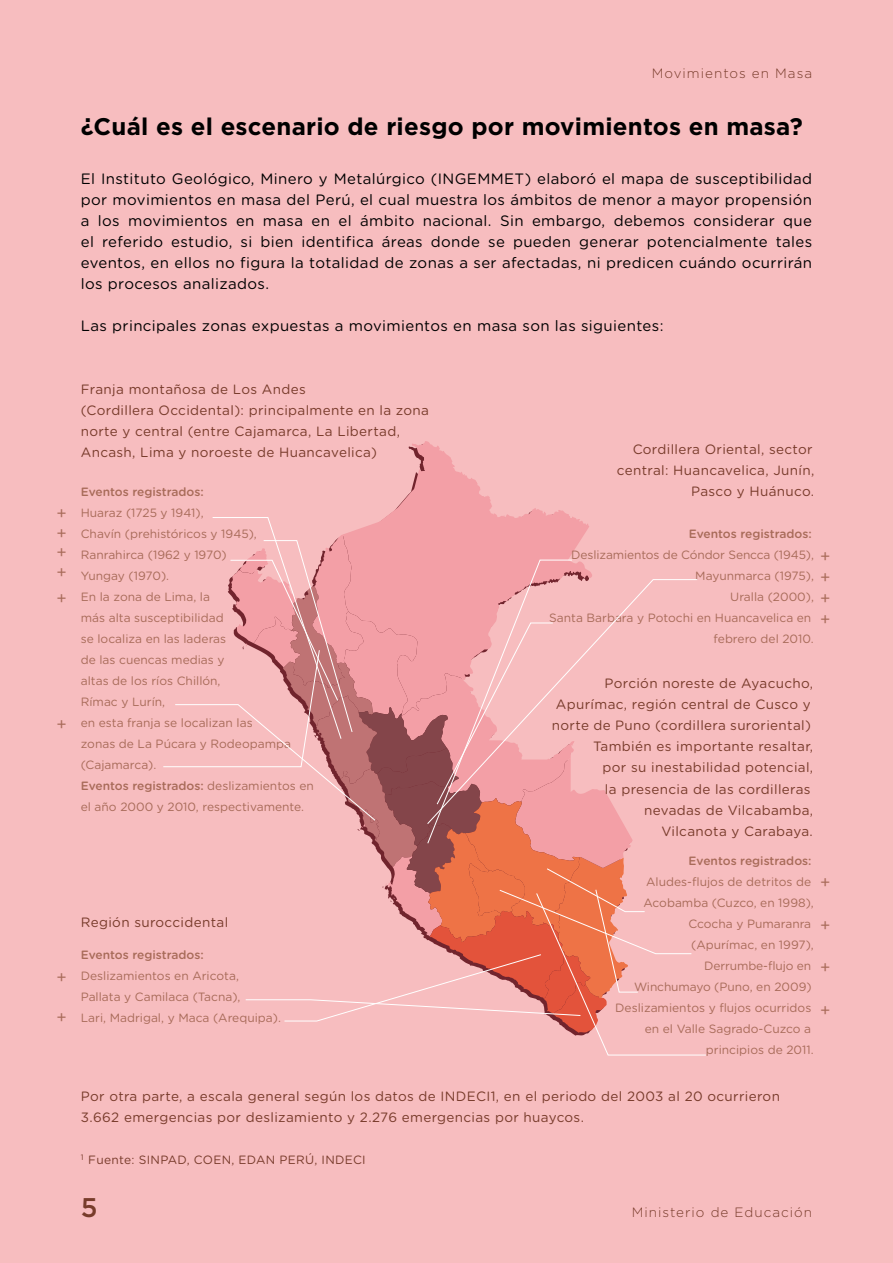
<style>
.page{position:relative;width:893px;height:1263px;background:#f7bdbf}
.page>*{position:absolute;margin:0;border:0;box-sizing:border-box;transform-origin:0 0}
.t1{font:500 27px "Gotham";color:#783c2b}
.t2{font:700 24px "Gotham";letter-spacing:.01em;color:#000}
.t3{font:16.5px/21.3px "Gotham";color:#a86b59;text-align:justify}
.t4{font:15px/21px "Gotham Rnd";letter-spacing:.025em;color:#000;text-align:justify}
.t5{font:13.5px/21px "Gotham Rnd";letter-spacing:.025em;color:#783b2b}
.t6{font:300 13.5px "Gotham";letter-spacing:.075em;color:#783c2b}
.t7{font:12px/21px "Gotham Rnd";color:#a86b59}
.t8{font:500 12px "Gotham Rnd";color:#a86b59}
.t9{font:12px "Gotham Rnd";letter-spacing:.025em;color:#783b2b}
.s1{font-weight:500}
</style>
<div class="page">
<svg style="left:386px;top:441px;width:184px;height:76px"></svg>
<svg style="left:163px;top:517px;width:543px;height:538px"></svg>
<p class="t6" style="left:652px;top:64px;width:162px">Movimientos en Masa</p>
<h2 class="t2" style="left:81px;top:110px;width:723px">¿Cuál es el escenario de riesgo por movimientos en masa?</h2>
<p class="t4" style="left:81px;top:167px;width:733px">El Instituto Geológico, Minero y Metalúrgico (INGEMMET) elaboró el mapa de susceptibilidad por movimientos en masa del Perú, el cual muestra los ámbitos de menor a mayor propensión a los movimientos en masa en el ámbito nacional. Sin embargo, debemos considerar que el referido estudio, si bien identifica áreas donde se pueden generar potencialmente tales eventos, en ellos no figura la totalidad de zonas a ser afectadas, ni predicen cuándo ocurrirán los procesos analizados.</p>
<p class="t4" style="left:81px;top:314px;width:584px">Las principales zonas expuestas a movimientos en masa son las siguientes:</p>
<h3 class="t3" style="left:56px;top:502px;width:12px">+</h3>
<h3 class="t3" style="left:56px;top:523px;width:12px;line-height:19.6px">+ + +</h3>
<h3 class="t3" style="left:56px;top:587px;width:12px">+</h3>
<h3 class="t3" style="left:56px;top:713px;width:12px">+</h3>
<h3 class="t3" style="left:56px;top:966px;width:12px">+</h3>
<h3 class="t3" style="left:56px;top:1006px;width:12px">+</h3>
<p class="t5" style="left:81px;top:378px;width:350px">Franja montañosa de Los Andes<br>(Cordillera Occidental): principalmente en la zona norte y central (entre Cajamarca, La Libertad, Ancash, Lima y noroeste de Huancavelica)</p>
<p class="t8" style="left:81px;top:483px;width:124px">Eventos registrados:</p>
<p class="t7" style="left:81px;top:501px;width:235px">Huaraz (1725 y 1941),<br>Chavín (prehistóricos y 1945),<br>Ranrahirca (1962 y 1970)<br>Yungay (1970).<br>En la zona de Lima, la<br>más alta susceptibilidad<br>se localiza en las laderas<br>de las cuencas medias y<br>altas de los ríos Chillón,<br>Rímac y Lurín,<br>en esta franja se localizan las<br>zonas de La Púcara y Rodeopampa (Cajamarca).<br><span class="s1">Eventos registrados:</span> deslizamientos en el año 2000 y 2010, respectivamente.</p>
<p class="t5" style="left:81px;top:911px;width:149px">Región suroccidental</p>
<p class="t8" style="left:81px;top:946px;width:124px">Eventos registrados:</p>
<p class="t7" style="left:81px;top:964px;width:202px">Deslizamientos en Aricota,<br>Pallata y Camilaca (Tacna),<br>Lari, Madrigal, y Maca (Arequipa).</p>
<p class="t5" style="left:617px;top:438px;width:199px;text-align:right">Cordillera Oriental, sector central: Huancavelica, Junín,<br>Pasco y Huánuco.</p>
<p class="t8" style="left:689px;top:525px;width:124px">Eventos registrados:</p>
<p class="t7" style="left:549px;top:544px;width:266px;text-align:right">Deslizamientos de Cóndor Sencca (1945),<br>Mayunmarca (1975),<br>Uralla (2000),<br>Santa Barbara y Potochi en Huancavelica en febrero del 2010.</p>
<h3 class="t3" style="left:820px;top:545px;width:12px">+</h3>
<h3 class="t3" style="left:820px;top:566px;width:12px">+ + +</h3>
<p class="t5" style="left:552px;top:672px;width:263px;text-align:right">Porción noreste de Ayacucho,<br>Apurímac, región central de Cusco y norte de Puno (cordillera suroriental)<br>También es importante resaltar,<br>por su inestabilidad potencial,<br>la presencia de las cordilleras nevadas de Vilcabamba,<br>Vilcanota y Carabaya.</p>
<p class="t8" style="left:689px;top:852px;width:124px">Eventos registrados:</p>
<p class="t7" style="left:615px;top:871px;width:200px;text-align:right">Aludes-flujos de detritos de<br>Acobamba (Cuzco, en 1998),<br>Ccocha y Pumaranra<br>(Apurímac, en 1997),<br>Derrumbe-flujo en<br>Winchumayo (Puno, en 2009)<br>Deslizamientos y flujos ocurridos en el Valle Sagrado-Cuzco a principios de 2011.</p>
<h3 class="t3" style="left:820px;top:871px;width:12px">+</h3>
<h3 class="t3" style="left:820px;top:914px;width:12px">+</h3>
<h3 class="t3" style="left:820px;top:956px;width:12px">+</h3>
<h3 class="t3" style="left:820px;top:999px;width:12px">+</h3>
<p class="t5" style="left:81px;top:1085px;width:701px">Por otra parte, a escala general según los datos de INDECI1, en el periodo del 2003 al 20 ocurrieron<br>3.662 emergencias por deslizamiento y 2.276 emergencias por huaycos.</p>
<p class="t9" style="left:81px;top:1151px;width:286px"><sup>1</sup> Fuente: SINPAD, COEN, EDAN PERÚ, INDECI</p>
<h1 class="t1" style="left:81px;top:1190px;width:18px">5</h1>
<p class="t6" style="left:632px;top:1204px;width:182px">Ministerio de Educación</p>
</div>
